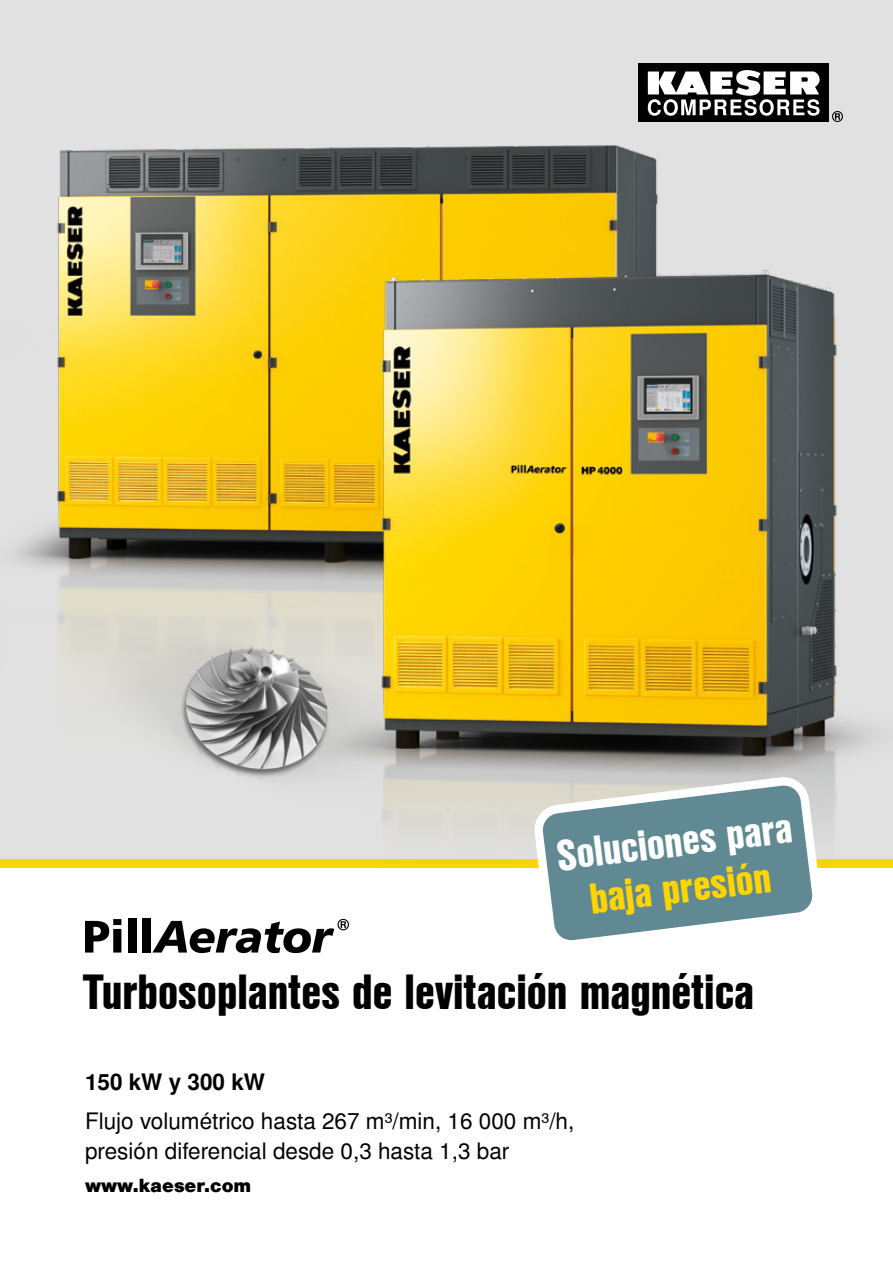
<style>
.page{position:relative;width:893px;height:1263px;background:#fff}
.page>*{position:absolute;margin:0;border:0;box-sizing:border-box;transform-origin:0 0}
.t1{font:48px "Nimbus San L Bla Con";color:#000}
.t2{font:42px "Nimbus San L Bla Con";color:#fff}
.t3{font:42px "Nimbus San L Bla Con";color:#ffd500}
.t4{font:22.5px/30px "Nimbus San L";color:#000}
.t5{font:700 22.5px "Nimbus San L";color:#000}
.t6{font:900 18px "Nimbus San L";color:#000}
</style>
<div class="page">
<div style="left:0;top:0;width:893px;height:859px;background:#e1e1e1"></div>
<div style="left:638px;top:64px;width:191px;height:58px;background:#000"></div>
<svg style="left:832px;top:111px;width:11px;height:11px"></svg>
<svg style="left:648px;top:70px;width:172px;height:46px"></svg>
<img style="left:57px;top:144px;width:601px;height:122px">
<img style="left:0;top:266px;width:893px;height:657px">
<img style="left:21px;top:565px;width:482px;height:290px">
<svg style="left:85px;top:919px;width:36px;height:33px"></svg>
<div style="left:128px;top:918px;width:8px;height:34px;background:#000"></div>
<div style="left:143px;top:918px;width:8px;height:34px;background:#000"></div>
<svg style="left:152px;top:919px;width:197px;height:34px"></svg>
<svg style="left:537px;top:779px;width:282px;height:162px;background:#89a6ad"></svg>
<h2 class="t2" style="left:554px;top:824px;width:238px;rotate:-7deg">Soluciones para</h2>
<h2 class="t3" style="left:586px;top:867px;width:184px;rotate:-7deg">baja presión</h2>
<h1 class="t1" style="left:83px;top:956px;width:673px">Turbosoplantes de levitación magnética</h1>
<p class="t5" style="left:85px;top:1069px;width:182px">150 kW y 300 kW</p>
<p class="t4" style="left:85px;top:1107px;width:491px">Flujo volumétrico hasta 267 m³/min, 16 000 m³/h, presión diferencial desde 0,3 hasta 1,3 bar</p>
<p class="t6" style="left:85px;top:1174px;width:168px">www.kaeser.com</p>
</div>
